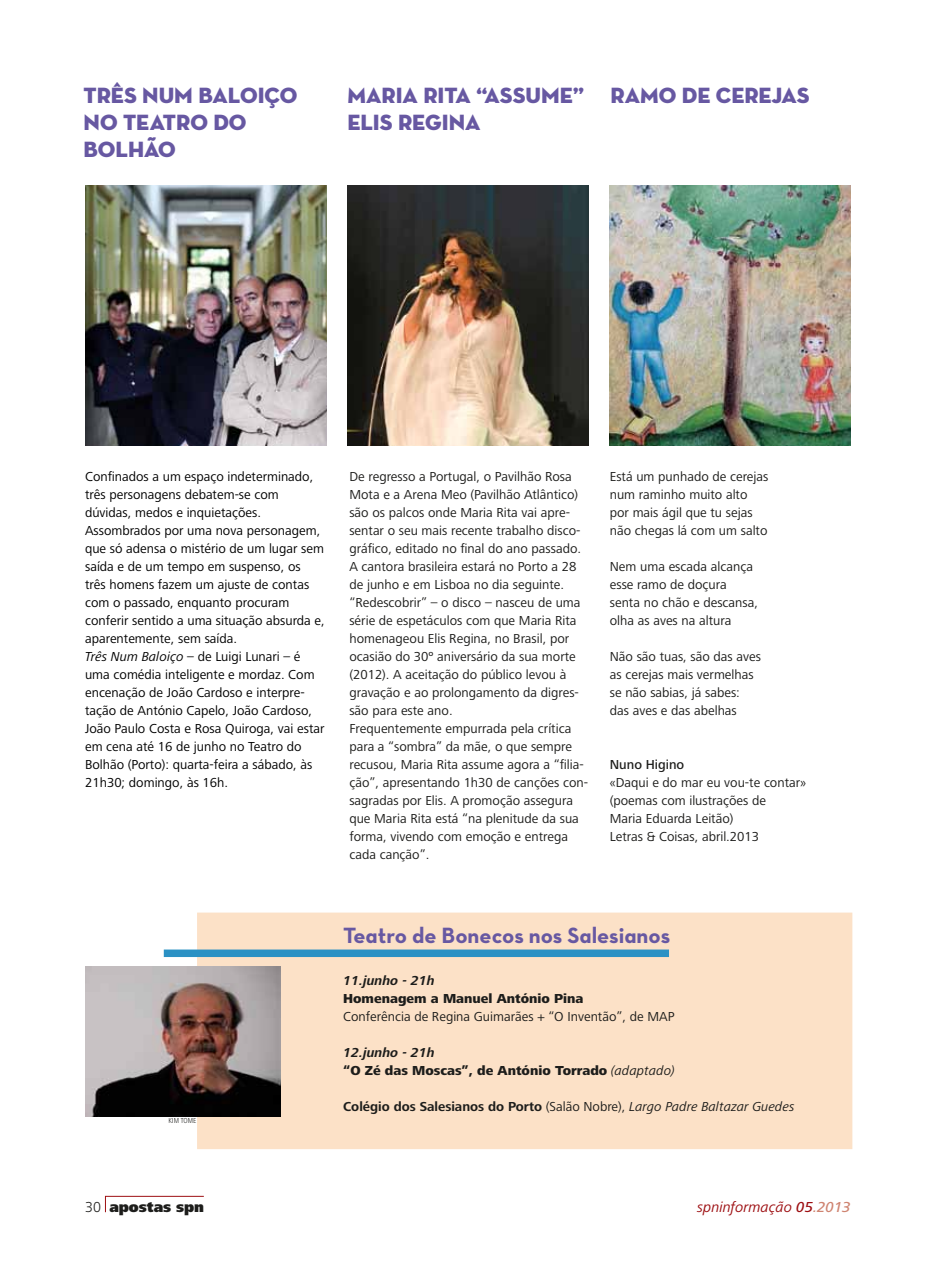
<style>
.page{position:relative;width:936px;height:1276px;background:#fff}
.page>*{position:absolute;margin:0;border:0;box-sizing:border-box;transform-origin:0 0}
.t1{font:22.5px/27px "Neutra Disp Titling";color:#6758a2}
.t2{font:22.5px "Neutra Text Bold Alt";color:#6758a2}
.t3{font:italic 15px "Frutiger Next LT";color:#9d0f12}
.t4{font:900 15px "Frutiger Next LT";color:#1d1d1b}
.t5{font:13.5px/18px "Frutiger Next LT";color:#1d1d1b}
.t6{font:13.5px/18px "Frutiger Next LT";color:#000}
.t7{font:800 13.5px/18px "Frutiger Next LT";color:#1d1d1b}
.t8{font:700 13.5px "Frutiger Next LT";color:#1d1d1b}
.t9{font:italic 700 13.5px "Frutiger Next LT";color:#1d1d1b}
.t10{font:500 13.5px "Frutiger Next LT";color:#1d1d1b}
.t11{font:300 condensed 7.5px "Frutiger Next LT";color:#1d1d1b}
.s1{font-style:italic}
.s2{font-weight:700;font-style:italic}
.s3{font-weight:400;font-style:italic}
.s4{font-weight:400}
.s5{font-weight:300}
.s6{font-weight:500}
.s7{font-weight:500;color:#cf8471}
</style>
<div class="page">
<svg style="left:105px;top:1195px;width:99px;height:18px"></svg>
<img style="left:85px;top:185px;width:241px;height:260px">
<img style="left:347px;top:185px;width:241px;height:260px">
<img style="left:609px;top:185px;width:241px;height:260px">
<div style="left:197px;top:912px;width:655px;height:237px;background:#fce1c7;border:2px solid #fce1c7"></div>
<img style="left:85px;top:966px;width:195px;height:150px">
<div style="left:164px;top:949px;width:505px;height:8px;background:#2b91c4"></div>
<h1 class="t1" style="left:84px;top:82px;width:215px">TRÊS NUM BALOIÇO<br>NO TEATRO DO<br>BOLHÃO</h1>
<h1 class="t1" style="left:347px;top:82px;width:238px">MARIA RITA “ASSUME”<br>ELIS REGINA</h1>
<h1 class="t1" style="left:610px;top:82px;width:200px">RAMO DE CEREJAS</h1>
<p class="t6" style="left:85px;top:468px;width:241px">Confinados a um espaço indeterminado, três personagens debatem-se com dúvidas, medos e inquietações.<br>Assombrados por uma nova personagem, que só adensa o mistério de um lugar sem saída e de um tempo em suspenso, os<br>três homens fazem um ajuste de contas com o passado, enquanto procuram conferir sentido a uma situação absurda e, aparentemente, sem saída.<br><span class="s1">Três Num Baloiço</span> – de Luigi Lunari – é uma comédia inteligente e mordaz. Com encenação de João Cardoso e interpre&shy;tação de António Capelo, João Cardoso, João Paulo Costa e Rosa Quiroga, vai estar em cena até 16 de junho no Teatro do Bolhão (Porto): quarta-feira a sábado, às 21h30; domingo, às 16h.</p>
<p class="t5" style="left:349px;top:468px;width:240px">De regresso a Portugal, o Pavilhão Rosa Mota e a Arena Meo (Pavilhão Atlântico) são os palcos onde Maria Rita vai apre&shy;sentar o seu mais recente trabalho disco&shy;gráfico, editado no final do ano passado.<br>A cantora brasileira estará no Porto a 28 de junho e em Lisboa no dia seguinte. “Redescobrir” – o disco – nasceu de uma série de espetáculos com que Maria Rita homenageou Elis Regina, no Brasil, por ocasião do 30º aniversário da sua morte (2012). A aceitação do público levou à gravação e ao prolongamento da digres&shy;são para este ano.<br>Frequentemente empurrada pela crítica para a “sombra” da mãe, o que sempre recusou, Maria Rita assume agora a “filia&shy;ção”, apresentando 1h30 de canções con&shy;sagradas por Elis. A promoção assegura que Maria Rita está “na plenitude da sua forma, vivendo com emoção e entrega cada canção”.</p>
<p class="t5" style="left:609px;top:468px;width:160px">Está um punhado de cerejas num raminho muito alto por mais ágil que tu sejas não chegas lá com um salto</p>
<p class="t5" style="left:609px;top:558px;width:150px">Nem uma escada alcança esse ramo de doçura senta no chão e descansa, olha as aves na altura</p>
<p class="t5" style="left:609px;top:648px;width:153px">Não são tuas, são das aves as cerejas mais vermelhas se não sabias, já sabes: das aves e das abelhas</p>
<p class="t10" style="left:609px;top:757px;width:76px">Nuno Higino</p>
<p class="t5" style="left:609px;top:774px;width:198px">«Daqui e do mar eu vou-te contar» (poemas com ilustrações de<br>Maria Eduarda Leitão)<br>Letras &amp; Coisas, abril.2013</p>
<p class="t11" style="left:168px;top:1117px;width:29px">KIM TOME</p>
<h1 class="t2" style="left:343px;top:921px;width:328px">Teatro de Bonecos nos Salesianos</h1>
<p class="t9" style="left:343px;top:973px;width:93px">11.junho - 21h</p>
<p class="t7" style="left:343px;top:990px;width:242px">Homenagem a Manuel António Pina</p>
<p class="t5" style="left:343px;top:1008px;width:333px">Conferência de Regina Guimarães + “O Inventão”, de MAP</p>
<p class="t7" style="left:343px;top:1044px;width:333px"><span class="s2">12.junho - 21h<br></span>“O Zé das Moscas”, de António Torrado <span class="s3">(adaptado)</span></p>
<p class="t8" style="left:343px;top:1099px;width:453px">Colégio dos Salesianos do Porto <span class="s4">(Salão Nobre),</span> <span class="s3">Largo Padre Baltazar Guedes</span></p>
<p class="t4" style="left:85px;top:1198px;width:121px"><span class="s5">30</span> apostas spn</p>
<p class="t3" style="left:697px;top:1199px;width:155px">spninformação <span class="s6">05</span><span class="s7">.2013</span></p>
</div>
